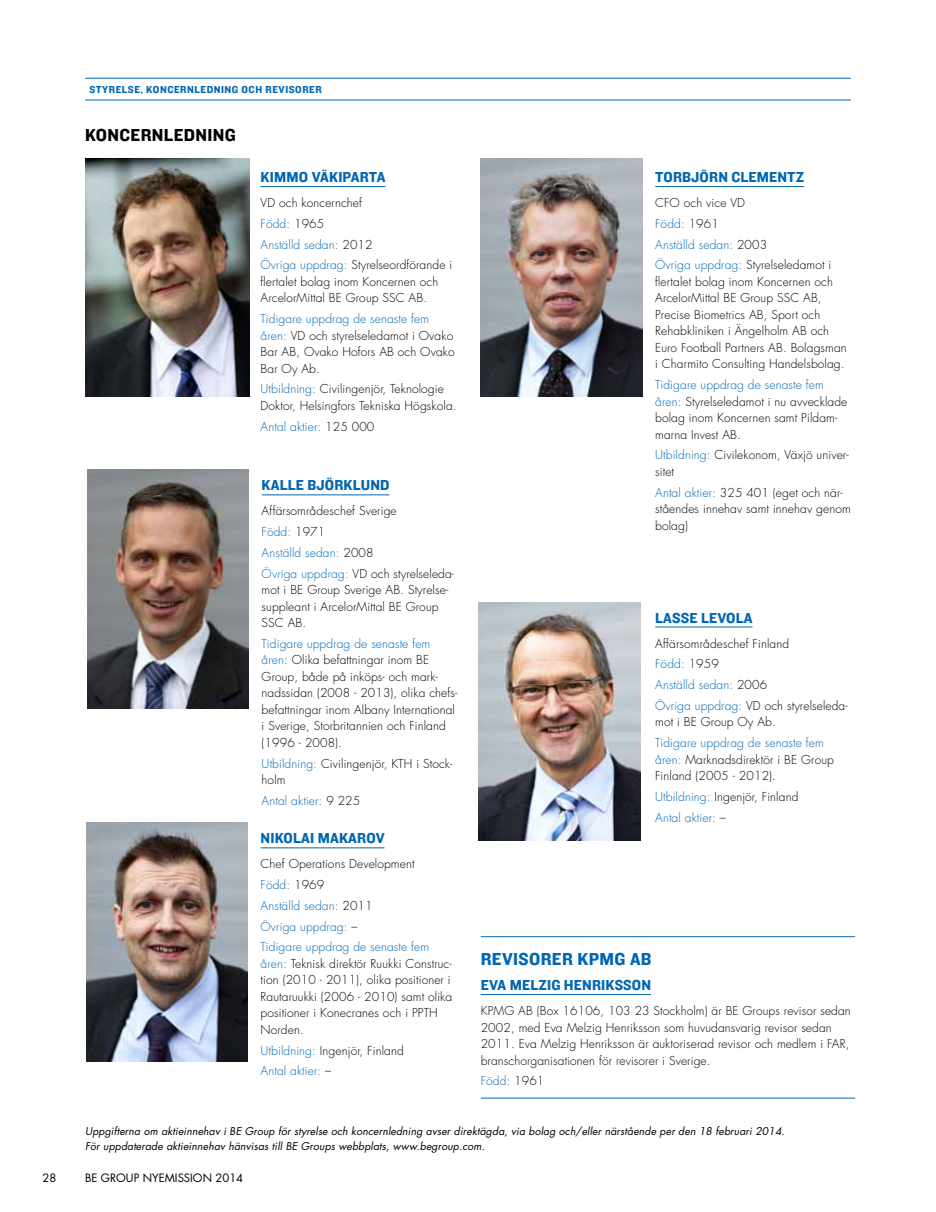
<style>
.page{position:relative;width:936px;height:1212px;background:#fff}
.page>*{position:absolute;margin:0;border:0;box-sizing:border-box;transform-origin:0 0}
.t1{font:18px "Knockout 51 Middleweight";color:#0066b3}
.t2{font:18px "Knockout 51 Middleweight";color:#000}
.t3{font:15px "Knockout 51 Middleweight";letter-spacing:.01em;color:#0066b3}
.t4{font:300 12px/16.5px "Futura Std";letter-spacing:.01em;color:#000}
.t5{font:300 12px/20.7px "Futura Std";letter-spacing:.01em;color:#0066b3}
.t6{font:11.25px "Futura Std";color:#000}
.t7{font:italic 10.5px/15px "Futura Std";letter-spacing:.01em;color:#000}
.t8{font:10.5px "Knockout 51 Middleweight";letter-spacing:.05em;color:#0066b3}
.s1{color:#0066b3}
.s2{color:#000}
</style>
<div class="page">
<hr style="left:85px;top:78px;width:765px;height:1px;background:#0066b3">
<hr style="left:85px;top:100px;width:765px;height:1px;background:#0066b3">
<hr style="left:261px;top:495px;width:128px;height:1px;background:#0066b3">
<hr style="left:655px;top:627px;width:97px;height:1px;background:#0066b3">
<img style="left:87px;top:470px;width:162px;height:238px">
<img style="left:478px;top:602px;width:162px;height:238px">
<img style="left:480px;top:159px;width:162px;height:238px">
<hr style="left:655px;top:186px;width:149px;height:1px;background:#0066b3">
<hr style="left:260px;top:186px;width:125px;height:1px;background:#0066b3">
<hr style="left:260px;top:847px;width:124px;height:1px;background:#0066b3">
<img style="left:86px;top:823px;width:162px;height:238px">
<hr style="left:480px;top:994px;width:171px;height:1px;background:#0066b3">
<hr style="left:480px;top:936px;width:375px;height:1px;background:#0066b3">
<hr style="left:480px;top:1098px;width:375px;height:1px;background:#0066b3">
<img style="left:85px;top:159px;width:165px;height:238px">
<p class="t8" style="left:89px;top:83px;width:234px">STYRELSE, KONCERNLEDNING OCH REVISORER</p>
<h1 class="t2" style="left:85px;top:123px;width:12px">KONCERNLEDN</h1>
<h1 class="t2" style="left:207px;top:123px;width:17px">ING</h1>
<p class="t3" style="left:260px;top:167px;width:126px">KI MMO VÄKIPARTA</p>
<p class="t4" style="left:260px;top:193px;width:193px;line-height:20.7px">VD och koncernchef<br><span class="s1">Född:</span> 1965<br><span class="s1">Anställd sedan:</span> 2012<br><span class="s1">Övriga uppdrag:</span> Styrelseordförande i</p>
<p class="t4" style="left:260px;top:274px;width:179px">flertalet bolag inom Koncernen och<br>ArcelorMittal BE Group SSC AB.</p>
<p class="t4" style="left:260px;top:311px;width:195px"><span class="s1">Tidigare uppdrag de senaste fem åren:</span> VD och styrelseledamot i Ovako<br>Bar AB, Ovako Hofors AB och Ovako<br>Bar Oy Ab.</p>
<p class="t4" style="left:260px;top:381px;width:197px"><span class="s1">Utbildning:</span> Civilingenjör, Teknologie<br>Doktor, Helsingfors Tekniska Högskola.</p>
<p class="t5" style="left:260px;top:416px;width:115px">Antal aktier: <span class="s2">125 000</span></p>
<p class="t3" style="left:261px;top:475px;width:129px">KALLE BJÖRKLUND</p>
<p class="t4" style="left:261px;top:501px;width:194px;line-height:20.7px">Affärsområdeschef Sverige<br><span class="s1">Född:</span> 1971<br><span class="s1">Anställd sedan:</span> 2008<br><span class="s1">Övriga uppdrag:</span> VD och styrelseleda-</p>
<p class="t4" style="left:261px;top:582px;width:188px">mot i BE Group Sverige AB. Styrelse&shy;suppleant i ArcelorMittal BE Group<br>SSC AB.</p>
<p class="t4" style="left:261px;top:636px;width:197px"><span class="s1">Tidigare uppdrag de senaste fem åren:</span> Olika befattningar inom BE<br>Group, både på inköps- och mark&shy;nadssidan (2008 - 2013), olika chefs&shy;befattningar inom Albany International i Sverige, Storbritannien och Finland (1996 - 2008).</p>
<p class="t4" style="left:261px;top:755px;width:192px"><span class="s1">Utbildning:</span> Civilingenjör, KTH i Stock&shy;holm</p>
<p class="t5" style="left:261px;top:790px;width:100px">Antal aktier: <span class="s2">9 225</span></p>
<p class="t3" style="left:260px;top:828px;width:126px">NI KOLAI MAKAROV</p>
<p class="t5" style="left:260px;top:854px;width:170px"><span class="s2">Chef Operations Development<br></span>Född: <span class="s2">1969<br></span>Anställd sedan: <span class="s2">2011<br></span>Övriga uppdrag: <span class="s2">–<br></span>Tidigare uppdrag de senaste fem</p>
<p class="t4" style="left:260px;top:956px;width:193px"><span class="s1">åren:</span> Teknisk direktör Ruukki Construc&shy;tion (2010 - 2011), olika positioner i<br>Rautaruukki (2006 - 2010) samt olika positioner i Konecranes och i PPTH<br>Norden.</p>
<p class="t5" style="left:260px;top:1040px;width:145px">Utbildning: <span class="s2">Ingenjör, Finland<br></span>Antal aktier: <span class="s2">–</span></p>
<p class="t3" style="left:655px;top:167px;width:150px">TORBJÖRN CLEMENTZ</p>
<p class="t4" style="left:655px;top:193px;width:178px;line-height:20.7px">CFO och vice VD<br><span class="s1">Född:</span> 1961<br><span class="s1">Anställd sedan:</span> 2003<br><span class="s1">Övriga uppdrag:</span> Styrelseledamot i</p>
<p class="t4" style="left:655px;top:274px;width:193px">flertalet bolag inom Koncernen och ArcelorMittal BE Group SSC AB, Precise Biometrics AB, Sport och Rehabkliniken i Ängelholm AB och Euro Football Partners AB. Bolagsman i Charmito Consulting Handelsbolag.</p>
<p class="t4" style="left:655px;top:377px;width:194px"><span class="s1">Tidigare uppdrag de senaste fem åren:</span> Styrelseledamot i nu avvecklade bolag inom Koncernen samt Pildam&shy;marna Invest AB.</p>
<p class="t4" style="left:655px;top:447px;width:195px"><span class="s1">Utbildning:</span> Civilekonom, Växjö univer&shy;sitet</p>
<p class="t4" style="left:655px;top:484px;width:197px"><span class="s1">Antal aktier:</span> 325 401 (eget och när&shy;ståendes innehav samt innehav genom bolag)</p>
<p class="t3" style="left:655px;top:607px;width:99px">LASSE LEVOLA</p>
<p class="t4" style="left:655px;top:633px;width:194px;line-height:20.7px">Affärsområdeschef Finland<br><span class="s1">Född:</span> 1959<br><span class="s1">Anställd sedan:</span> 2006<br><span class="s1">Övriga uppdrag:</span> VD och styrelseleda-</p>
<p class="t4" style="left:655px;top:714px;width:122px">mot i BE Group Oy Ab.</p>
<p class="t4" style="left:655px;top:735px;width:180px"><span class="s1">Tidigare uppdrag de senaste fem åren:</span> Marknadsdirektör i BE Group<br>Finland (2005 - 2012).</p>
<p class="t5" style="left:655px;top:786px;width:145px">Utbildning: <span class="s2">Ingenjör, Finland<br></span>Antal aktier: <span class="s2">–</span></p>
<h1 class="t1" style="left:480px;top:947px;width:50px">REVISORER</h1>
<h1 class="t1" style="left:577px;top:947px;width:13px">KPMG</h1>
<h1 class="t1" style="left:630px;top:947px;width:12px">AB</h1>
<p class="t3" style="left:480px;top:975px;width:172px">EVA MELZIG HENRIKSSON</p>
<p class="t4" style="left:480px;top:1003px;width:371px">KPMG AB (Box 16106, 103 23 Stockholm) är BE Groups revisor sedan 2002, med Eva Melzig Henriksson som huvudansvarig revisor sedan 2011. Eva Melzig Henriksson är auktoriserad revisor och medlem i FAR, branschorganisationen för revisorer i Sverige.</p>
<p class="t5" style="left:480px;top:1071px;width:65px">Född: <span class="s2">1961</span></p>
<p class="t7" style="left:85px;top:1124px;width:701px">Uppgifterna om aktieinnehav i BE Group för styrelse och koncernledning avser direktägda, via bolag och/eller närstående per den 18 februari 2014.<br>För uppdaterade aktieinnehav hänvisas till BE Groups webbplats, www.begroup.com.</p>
<p class="t6" style="left:43px;top:1170px;width:15px">28</p>
<p class="t6" style="left:85px;top:1170px;width:160px">BE GROUP NYEMISSION 2014</p>
</div>
